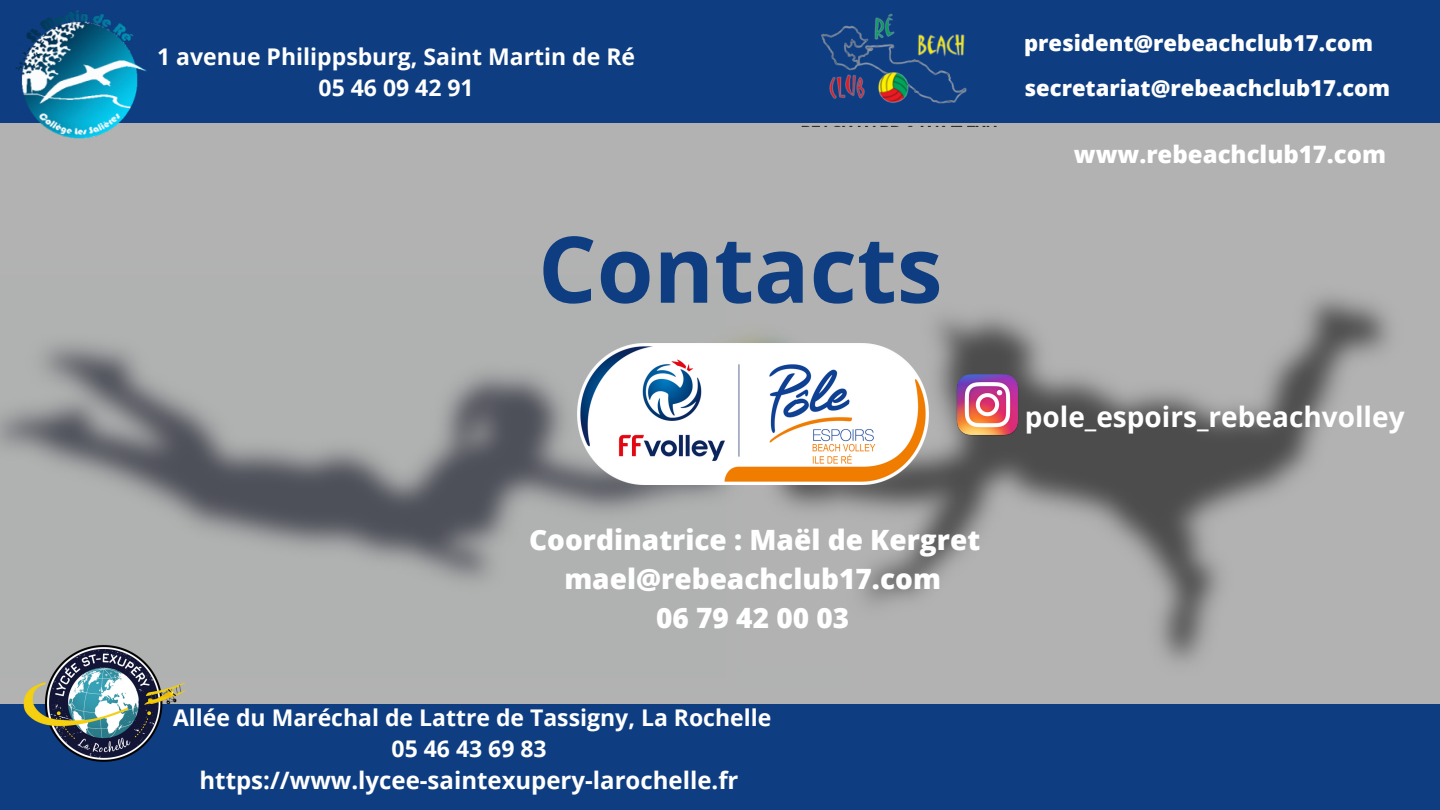
<style>
.page{position:relative;width:1440px;height:810px;background:#0e3e81}
.page>*{position:absolute;margin:0;border:0;box-sizing:border-box;transform-origin:0 0}
.t1{font:700 92px "Open Sans";color:#0e3e81}
.t2{font:800 28px/39px "Open Sans";color:#fff;text-align:center}
.t3{font:700 28px "Open Sans";color:#fff}
.t4{font:700 24px "Open Sans";color:#fff}
.t5{font:800 24px "Open Sans";color:#fff}
.t6{font:700 23px/31.5px "Open Sans";color:#fff;text-align:center}
.t7{font:800 22px/44.8px "Open Sans";color:#fff}
</style>
<div class="page">
<img style="left:0;top:124px;width:1440px;height:579px">
<img style="left:15px;top:634px;width:179px;height:128px">
<img style="left:577px;top:343px;width:351px;height:141px">
<img style="left:15px;top:10px;width:133px;height:131px">
<img style="left:772px;top:13px;width:253px;height:114px">
<img style="left:951px;top:373px;width:73px;height:63px">
<p class="t6" style="left:157px;top:40px;width:479px">1 avenue Philippsburg, Saint Martin de Ré<br>05 46 09 42 91</p>
<h1 class="t1" style="left:538px;top:204px;width:406px">Contacts</h1>
<p class="t2" style="left:529px;top:520px;width:453px">Coordinatrice : Maël de Kergret mael@rebeachclub17.com<br>06 79 42 00 03</p>
<p class="t6" style="left:173px;top:701px;width:600px">Allée du Maréchal de Lattre de Tassigny, La Rochelle<br>05 46 43 69 83</p>
<p class="t4" style="left:200px;top:763px;width:541px">https://www.lycee-saintexupery-larochelle.fr</p>
<p class="t7" style="left:1024px;top:20px;width:368px">president@rebeachclub17.com secretariat@rebeachclub17.com</p>
<p class="t5" style="left:1074px;top:137px;width:314px">www.rebeachclub17.com</p>
<p class="t3" style="left:1025px;top:397px;width:381px">pole_espoirs_rebeachvolley</p>
</div>
